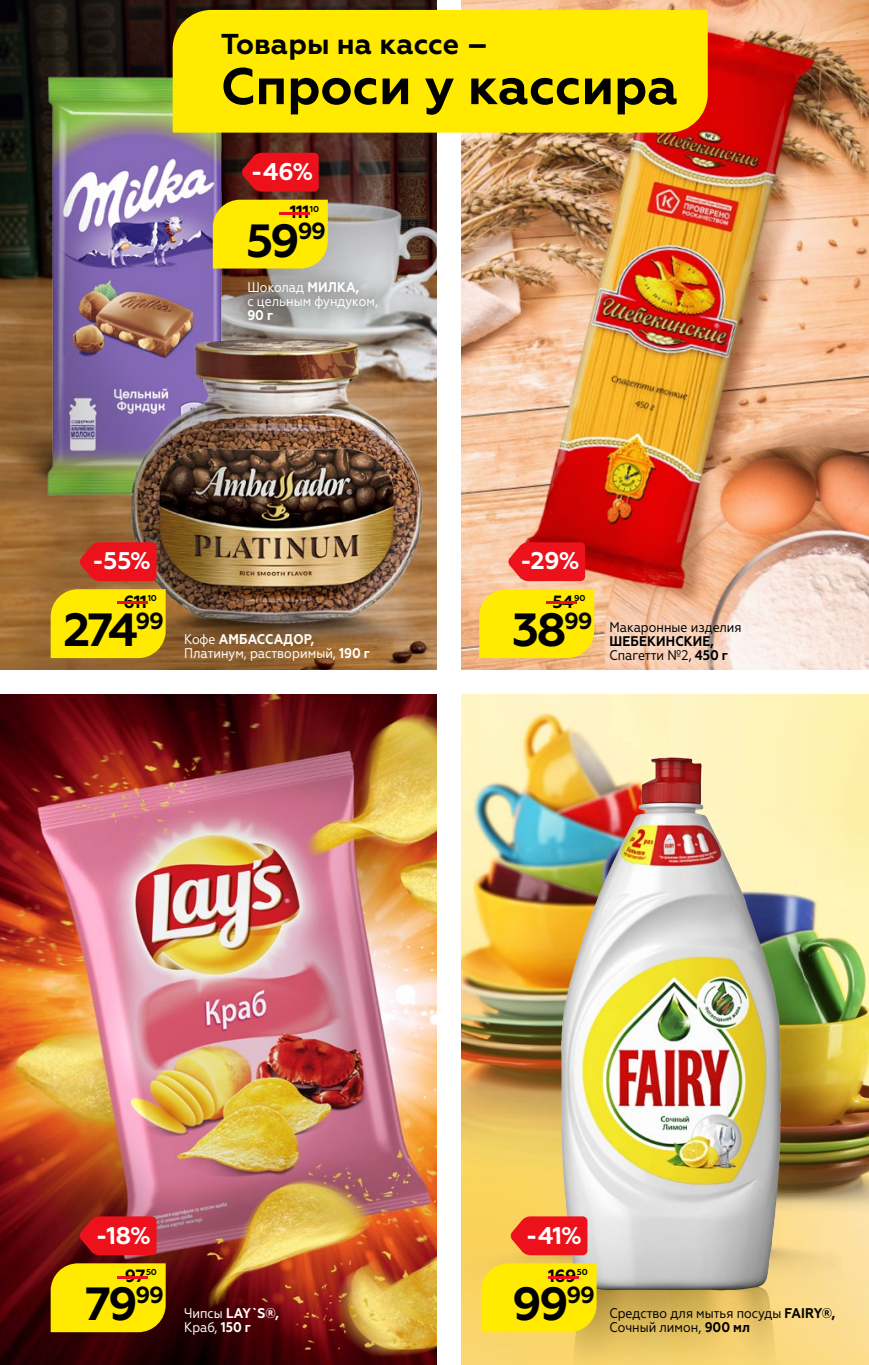
<style>
.page{position:relative;width:869px;height:1365px;background:#fff}
.page>*{position:absolute;margin:0;border:0;box-sizing:border-box;transform-origin:0 0}
.t1{font:700 51.27px "Geometria";color:#000}
.t2{font:700 46.38px "Geometria";letter-spacing:-.07em;color:#000}
.t3{font:700 28.7px "Geometria";color:#000}
.t4{font:700 24.15px "Geometria";color:#fff}
.t5{font:700 17.68px "Geometria";letter-spacing:-.04em;color:#000}
.t6{font:14px/14px "Geometria Narrow";color:#000}
.t7{font:14px/14px "Geometria Narrow";color:#fff}
.t8{font:700 14px/14px "Geometria Narrow";color:#fff}
.t9{font:700 8.58px "Geometria";letter-spacing:-.03em;color:#000}
.s1{font-size:17.68px;color:#ed111c}
.s2{font-weight:700}
.s3{font-weight:400}
</style>
<div class="page">
<img style="left:0;top:0;width:437px;height:670px">
<img style="left:0;top:694px;width:437px;height:670px">
<img style="left:461px;top:694px;width:209px;height:670px">
<img style="left:670px;top:694px;width:198px;height:670px">
<img style="left:460px;top:0;width:408px;height:670px">
<img style="left:0;top:381px;width:44px;height:77px">
<img style="left:0;top:458px;width:129px;height:73px">
<img style="left:462px;top:1240px;width:379px;height:58px">
<img style="left:44px;top:70px;width:197px;height:430px">
<img style="left:569px;top:1290px;width:210px;height:74px">
<img style="left:560px;top:757px;width:220px;height:533px">
<img style="left:93px;top:593px;width:344px;height:109px">
<img style="left:129px;top:327px;width:303px;height:324px">
<div style="left:481px;top:1263px;width:115px;height:68px;background:#ffea00"></div>
<svg style="left:510px;top:1216px;width:77px;height:39px;background:#ee2523"></svg>
<div style="left:0;top:670px;width:868px;height:24px;background:#fff"></div>
<div style="left:173px;top:10px;width:534px;height:123px;background:#ffea00"></div>
<div style="left:51px;top:589px;width:115px;height:69px;background:#ffea00"></div>
<svg style="left:79px;top:542px;width:77px;height:39px;background:#e3191e"></svg>
<div style="left:213px;top:200px;width:115px;height:68px;background:#ffea00"></div>
<svg style="left:241px;top:153px;width:77px;height:39px;background:#da121b"></svg>
<div style="left:51px;top:1263px;width:115px;height:68px;background:#ffea00"></div>
<svg style="left:79px;top:1216px;width:77px;height:39px;background:#de111a"></svg>
<div style="left:479px;top:589px;width:115px;height:69px;background:#ffea00"></div>
<svg style="left:508px;top:542px;width:77px;height:39px;background:#ed2229"></svg>
<div style="left:232px;top:267px;width:159px;height:69px;background:#000;opacity:.54"></div>
<div style="left:603px;top:614px;width:148px;height:58px;background:#fff;opacity:.68"></div>
<p class="t3" style="left:220px;top:27px;width:269px">Товары на кассе –</p>
<p class="t1" style="left:220px;top:56px;width:458px">Cпроси у кассира</p>
<p class="t4" style="left:251px;top:157px;width:64px">-46%</p>
<p class="t9" style="left:270px;top:204px;width:50px"><span class="s1">-</span>10</p>
<p class="t5" style="left:290px;top:202px;width:21px">111</p>
<p class="t2" style="left:246px;top:213px;width:81px">59<sup>99</sup></p>
<p class="t7" style="left:247px;top:280px;width:132px">Шоколад <span class="s2">МИЛКА,<br></span>с цельным фундуком,<br><span class="s2">90 г</span></p>
<p class="t4" style="left:92px;top:546px;width:61px">-55%</p>
<p class="t4" style="left:520px;top:546px;width:61px">-29%</p>
<p class="t9" style="left:108px;top:593px;width:50px"><span class="s1">-</span>10</p>
<p class="t5" style="left:123px;top:591px;width:25px">611</p>
<p class="t9" style="left:536px;top:593px;width:50px"><span class="s1">-</span>90</p>
<p class="t5" style="left:552px;top:591px;width:23px">54</p>
<p class="t2" style="left:63px;top:602px;width:102px">274<sup>99</sup></p>
<p class="t7" style="left:184px;top:631px;width:187px">Кофе <span class="s2">АМБАССАДОР,<br></span>Платинум, растворимый, <span class="s2">190 г</span></p>
<p class="t2" style="left:512px;top:602px;width:82px">38<sup>99</sup></p>
<p class="t6" style="left:609px;top:619px;width:134px">Макаронные изделия<br><span class="s2">ШЕБЕКИНСКИЕ,<br></span>Спагетти №2, <span class="s2">450 г</span></p>
<p class="t4" style="left:96px;top:1220px;width:57px">-18%</p>
<p class="t4" style="left:525px;top:1220px;width:58px">-41%</p>
<p class="t9" style="left:108px;top:1267px;width:50px"><span class="s1">-</span>50</p>
<p class="t5" style="left:125px;top:1265px;width:22px">97</p>
<p class="t9" style="left:538px;top:1267px;width:50px"><span class="s1">-</span>50</p>
<p class="t5" style="left:548px;top:1265px;width:30px">169</p>
<p class="t2" style="left:85px;top:1276px;width:80px">79<sup>99</sup></p>
<p class="t8" style="left:184px;top:1306px;width:96px"><span class="s3">Чипсы</span> LAY`S®,<br><span class="s3">Краб,</span> 150 г</p>
<p class="t2" style="left:512px;top:1276px;width:84px">99<sup>99</sup></p>
<p class="t6" style="left:609px;top:1306px;width:227px">Средство для мытья посуды <span class="s2">FAIRY®,<br></span>Сочный лимон, <span class="s2">900 мл</span></p>
</div>
